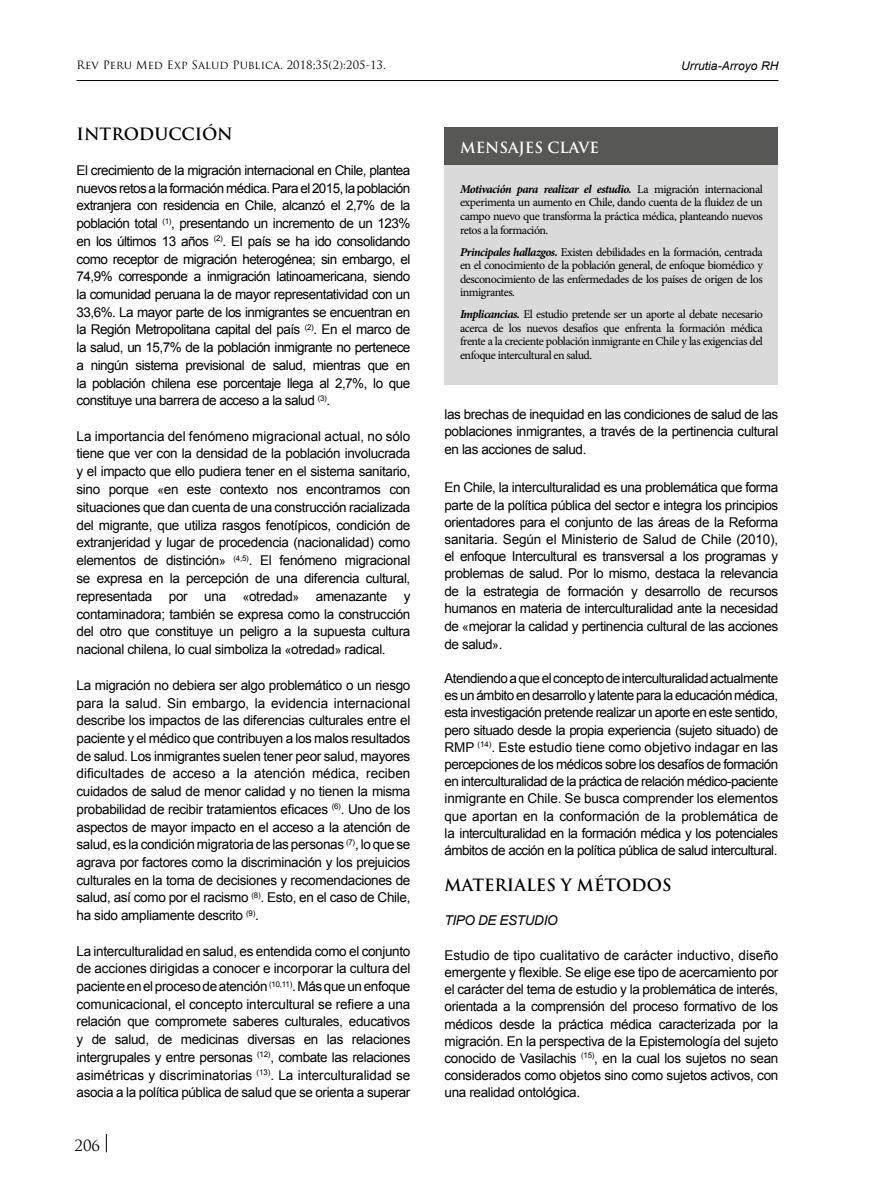
<style>
.page{position:relative;width:872px;height:1183px;background:#fff}
.page>*{position:absolute;margin:0;border:0;box-sizing:border-box;transform-origin:0 0}
.TÍTULO{font:700 16.5px "Trajan Pro";color:#000}
.t1{font:700 15px "Trajan Pro";color:#fff}
.t2{font:15px "Trajan Pro";color:#000}
.TEXTO_GENERAL{font:13.5px/17.7px "Arial";letter-spacing:-.03em;color:#000;text-align:justify}
.TEXTO_GENERAL-2{font:italic 13.5px "Arial";letter-spacing:-.025em;color:#000}
.t3{font:12px/13.5px "Minion Pro";letter-spacing:-.04em;color:#000;text-align:justify}
.t4{font:italic 12px "Arial";letter-spacing:.005em;color:#000}
.t5{font:11.25px "Trajan Pro";letter-spacing:.005em;color:#000}
.s1{font-size:12px}
.s2{font-weight:700;font-style:italic}
</style>
<div class="page">
<hr style="left:77px;top:80px;width:701px;height:1px;background:#000">
<svg style="left:106px;top:1134px;width:1px;height:17px"></svg>
<div style="left:444px;top:130px;width:334px;height:255px;background:#dadada"></div>
<div style="left:444px;top:128px;width:334px;height:37px;background:#575756"></div>
<p class="t5" style="left:77px;top:58px;width:311px">Rev Peru Med Exp Salud Publica. 2018;35(2):205-13.</p>
<p class="TÍTULO" style="left:77px;top:124px;width:158px">INTRODUCCIÓN</p>
<p class="TEXTO_GENERAL" style="left:77px;top:161px;width:335px">El crecimiento de la migración internacional en Chile, plantea nuevos retos a la formación médica. Para el 2015, la población extranjera con residencia en Chile, alcanzó el 2,7% de la población total <sup>(1)</sup>, presentando un incremento de un 123% en los últimos 13 años <sup>(2)</sup>. El país se ha ido consolidando como receptor de migración heterogénea; sin embargo, el 74,9% corresponde a inmigración latinoamericana, siendo la comunidad peruana la de mayor representatividad con un 33,6%. La mayor parte de los inmigrantes se encuentran en la Región Metropolitana capital del país <sup>(2)</sup>. En el marco de la salud, un 15,7% de la población inmigrante no pertenece a ningún sistema previsional de salud, mientras que en la población chilena ese porcentaje llega al 2,7%, lo que constituye una barrera de acceso a la salud <sup>(3)</sup>.</p>
<p class="TEXTO_GENERAL" style="left:77px;top:427px;width:335px">La importancia del fenómeno migracional actual, no sólo tiene que ver con la densidad de la población involucrada y el impacto que ello pudiera tener en el sistema sanitario, sino porque <span class="s1">«</span>en este contexto nos encontramos con situaciones que dan cuenta de una construcción racializada del migrante, que utiliza rasgos fenotípicos, condición de extranjeridad y lugar de procedencia (nacionalidad) como elementos de distinción<span class="s1">»</span> <sup>(4,5)</sup>. El fenómeno migracional se expresa en la percepción de una diferencia cultural, representada por una <span class="s1">«</span>otredad<span class="s1">»</span> amenazante y contaminadora; también se expresa como la construcción del otro que constituye un peligro a la supuesta cultura nacional chilena, lo cual simboliza la <span class="s1">«</span>otredad<span class="s1">»</span> radical.</p>
<p class="TEXTO_GENERAL" style="left:77px;top:676px;width:335px">La migración no debiera ser algo problemático o un riesgo para la salud. Sin embargo, la evidencia internacional describe los impactos de las diferencias culturales entre el paciente y el médico que contribuyen a los malos resultados de salud. Los inmigrantes suelen tener peor salud, mayores dificultades de acceso a la atención médica, reciben cuidados de salud de menor calidad y no tienen la misma probabilidad de recibir tratamientos eficaces <sup>(6)</sup>. Uno de los aspectos de mayor impacto en el acceso a la atención de salud, es la condición migratoria de las personas <sup>(7)</sup>, lo que se agrava por factores como la discriminación y los prejuicios culturales en la toma de decisiones y recomendaciones de salud, así como por el racismo <sup>(8)</sup>. Esto, en el caso de Chile, ha sido ampliamente descrito <sup>(9)</sup>.</p>
<p class="TEXTO_GENERAL" style="left:77px;top:941px;width:335px">La interculturalidad en salud, es entendida como el conjunto de acciones dirigidas a conocer e incorporar la cultura del paciente en el proceso de atención <sup>(10,11)</sup>. Más que un enfoque comunicacional, el concepto intercultural se refiere a una relación que compromete saberes culturales, educativos y de salud, de medicinas diversas en las relaciones intergrupales y entre personas <sup>(12)</sup>, combate las relaciones asimétricas y discriminatorias <sup>(13)</sup>. La interculturalidad se asocia a la política pública de salud que se orienta a superar</p>
<p class="t2" style="left:74px;top:1135px;width:27px">206</p>
<p class="t1" style="left:460px;top:138px;width:140px">MENSAJES CLAVE</p>
<p class="t4" style="left:681px;top:58px;width:99px">Urrutia-Arroyo RH</p>
<p class="t3" style="left:460px;top:182px;width:304px"><span class="s2">Motivación para realizar el estudio.</span> La migración internacional experimenta un aumento en Chile, dando cuenta de la fluidez de un campo nuevo que transforma la práctica médica, planteando nuevos retos a la formación.</p>
<p class="t3" style="left:460px;top:245px;width:304px"><span class="s2">Principales hallazgos.</span> Existen debilidades en la formación, centrada en el conocimiento de la población general, de enfoque biomédico y desconocimiento de las enfermedades de los países de origen de los inmigrantes.</p>
<p class="t3" style="left:460px;top:307px;width:304px"><span class="s2">Implicancias.</span> El estudio pretende ser un aporte al debate necesario acerca de los nuevos desafíos que enfrenta la formación médica frente a la creciente población inmigrante en Chile y las exigencias del enfoque intercultural en salud.</p>
<p class="TEXTO_GENERAL" style="left:444px;top:406px;width:335px;line-height:17.1px">las brechas de inequidad en las condiciones de salud de las poblaciones inmigrantes, a través de la pertinencia cultural en las acciones de salud.</p>
<p class="TEXTO_GENERAL" style="left:444px;top:479px;width:335px">En Chile, la interculturalidad es una problemática que forma parte de la política pública del sector e integra los principios orientadores para el conjunto de las áreas de la Reforma sanitaria. Según el Ministerio de Salud de Chile (2010), el enfoque Intercultural es transversal a los programas y problemas de salud. Por lo mismo, destaca la relevancia de la estrategia de formación y desarrollo de recursos humanos en materia de interculturalidad ante la necesidad de <span class="s1">«</span>mejorar la calidad y pertinencia cultural de las acciones de salud<span class="s1">»</span>.</p>
<p class="TEXTO_GENERAL" style="left:444px;top:669px;width:335px;line-height:17.1px">Atendiendo a que el concepto de interculturalidad actualmente es un ámbito en desarrollo y latente para la educación médica, esta investigación pretende realizar un aporte en este sentido, pero situado desde la propia experiencia (sujeto situado) de RMP <sup>(14)</sup>. Este estudio tiene como objetivo indagar en las percepciones de los médicos sobre los desafíos de formación en interculturalidad de la práctica de relación médico-paciente inmigrante en Chile. Se busca comprender los elementos que aportan en la conformación de la problemática de la interculturalidad en la formación médica y los potenciales ámbitos de acción en la política pública de salud intercultural.</p>
<p class="TÍTULO" style="left:444px;top:874px;width:229px">MATERIALES Y MÉTODOS</p>
<p class="TEXTO_GENERAL-2" style="left:444px;top:911px;width:115px">TIPO DE ESTUDIO</p>
<p class="TEXTO_GENERAL" style="left:444px;top:946px;width:335px;line-height:17.2px">Estudio de tipo cualitativo de carácter inductivo, diseño emergente y flexible. Se elige ese tipo de acercamiento por el carácter del tema de estudio y la problemática de interés, orientada a la comprensión del proceso formativo de los médicos desde la práctica médica caracterizada por la migración. En la perspectiva de la Epistemología del sujeto conocido de Vasilachis <sup>(15)</sup>, en la cual los sujetos no sean considerados como objetos sino como sujetos activos, con una realidad ontológica.</p>
</div>
